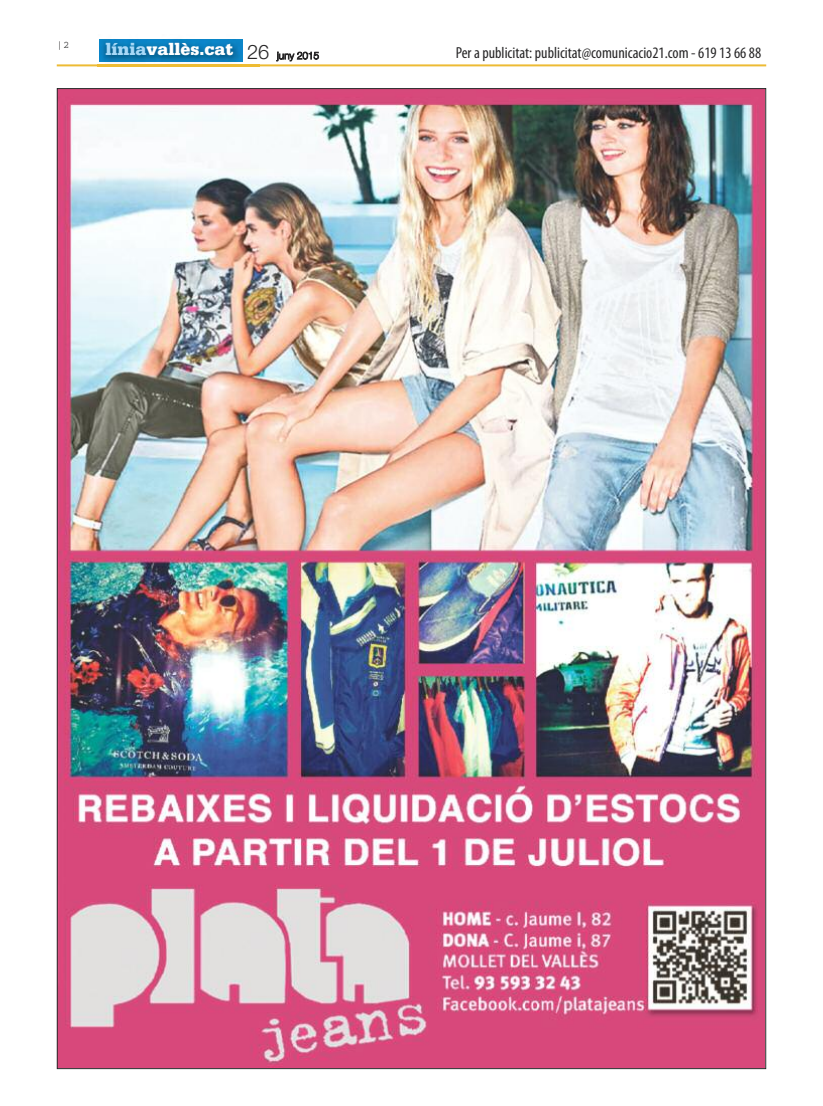
<style>
.page{position:relative;width:823px;height:1106px;background:#fff}
.page>*{position:absolute;margin:0;border:0;box-sizing:border-box;transform-origin:0 0}
.t1{font:900 18px "Serifa";color:#fff}
.t2{font:condensed 16px "Myriad Pro";color:#272627}
.t3{font:10px "Courier";color:#272627}
.s1{color:#a7d8f7}
.s2{font-family:"Helvetica Neue";font-weight:300;font-size:20px;color:#272627}
</style>
<div class="page">
<hr style="left:57px;top:64px;width:708px;height:2px;background:#edbb34">
<img style="left:98px;top:39px;width:161px;height:28px">
<img style="left:99px;top:39px;width:143px;height:22px">
<img style="left:59px;top:90px;width:704px;height:977px">
<p class="t3" style="left:57px;top:41px;width:14px">|2</p>
<p class="t1" style="left:106px;top:43px;width:215px"><span class="s1">línia</span>vallès.cat <span class="s2">26</span> <sub>juny</sub> <sub>2015</sub></p>
<p class="t2" style="left:455px;top:47px;width:307px">Per a publicitat: publicitat@comunicacio21.com - 619 13 66 88</p>
</div>
